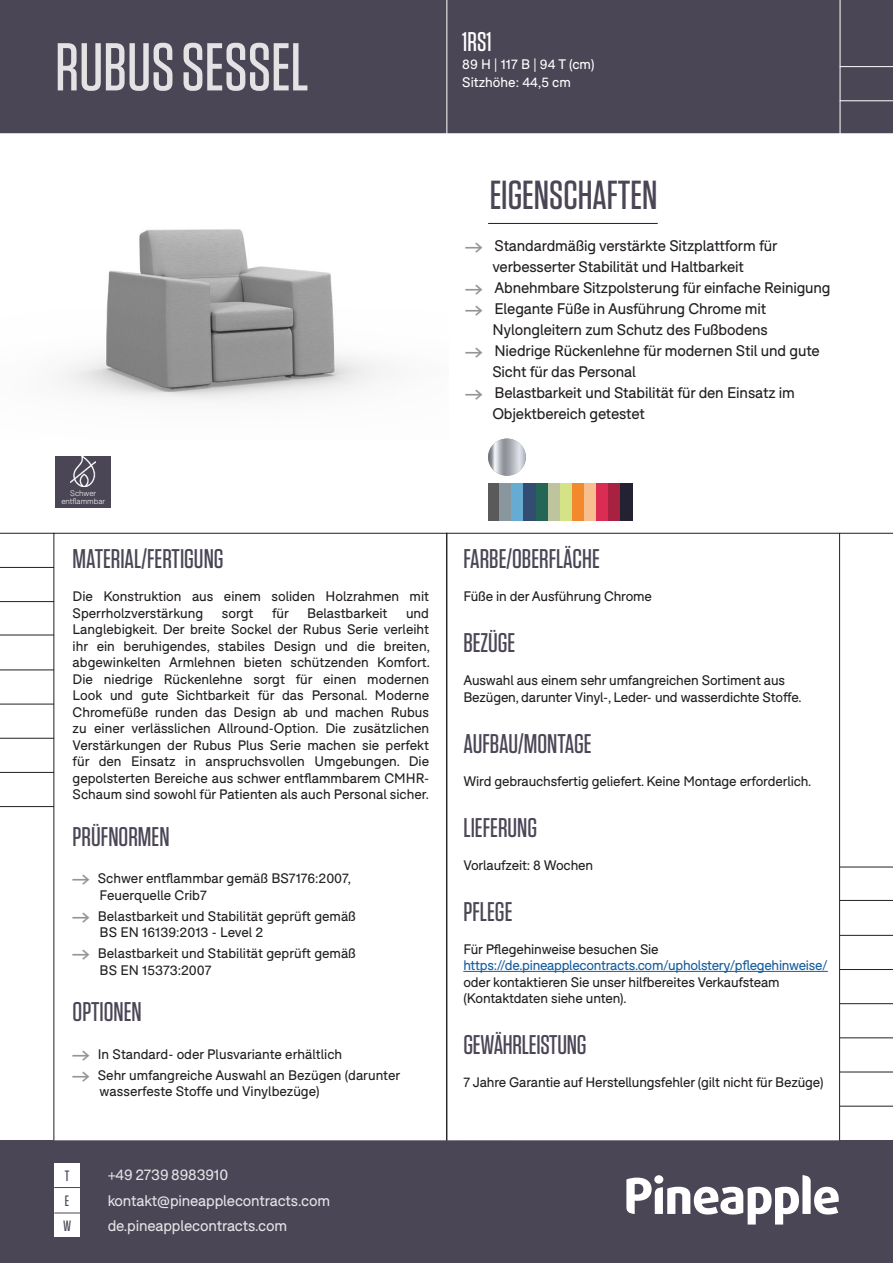
<style>
.page{position:relative;width:893px;height:1263px;background:#fff}
.page>*{position:absolute;margin:0;border:0;box-sizing:border-box;transform-origin:0 0}
.t1{font:500 67.5px "Tungsten";color:#fff}
.t2{font:500 40.5px "Tungsten";color:#4b4656}
.t3{font:500 27px "Tungsten";color:#4b4656}
.t4{font:500 27px "Tungsten";color:#fff}
.t5{font:15px/21px "F37 Bolton";letter-spacing:-.01em;color:#231f20}
.t6{font:15px "F37 Bolton";letter-spacing:-.01em;color:#fff}
.t7{font:500 15px "Tungsten";color:#4b4656}
.t8{font:13.5px/16.5px "F37 Bolton";letter-spacing:-.01em;color:#231f20}
.t9{font:13.5px "F37 Bolton";letter-spacing:-.02em;color:#175d9e}
.t10{font:13.5px "F37 Bolton";color:#fff}
.t11{font:300 7.8px "F37 Bolton";color:#fff}
.s1{font-family:"Pinearrow";font-size:15px;color:#939598}
.s2{font-family:"Pinearrow";color:#939598}
</style>
<div class="page">
<div style="left:1px;top:1px;width:891px;height:131px;background:#4b4656"></div>
<div style="left:0;top:0;width:893px;height:133px;border:2px solid #4b4656"></div>
<div style="left:1px;top:1141px;width:891px;height:121px;background:#4b4656"></div>
<div style="left:0;top:1140px;width:893px;height:123px;border:2px solid #4b4656"></div>
<hr style="left:840px;top:867px;width:53px;height:1px;background:#231f20">
<hr style="left:840px;top:1003px;width:53px;height:1px;background:#231f20">
<hr style="left:840px;top:935px;width:53px;height:1px;background:#231f20">
<hr style="left:840px;top:1072px;width:53px;height:1px;background:#231f20">
<hr style="left:840px;top:1037px;width:53px;height:1px;background:#231f20">
<hr style="left:840px;top:969px;width:53px;height:1px;background:#231f20">
<hr style="left:840px;top:1106px;width:53px;height:1px;background:#231f20">
<hr style="left:463px;top:971px;width:365px;height:1px;background:#175d9e">
<hr style="left:840px;top:900px;width:53px;height:1px;background:#231f20">
<svg style="left:626px;top:1175px;width:213px;height:49px"></svg>
<div style="left:654px;top:1175px;width:9px;height:9px;background:#fff;border-radius:50%"></div>
<div style="left:54px;top:1162px;width:26px;height:25px;background:#fff"></div>
<div style="left:54px;top:1187px;width:26px;height:25px;background:#fff"></div>
<svg style="left:54px;top:1187px;width:26px;height:1px"></svg>
<hr style="left:840px;top:533px;width:53px;height:1px;background:#231f20">
<hr style="left:488px;top:223px;width:170px;height:1px;background:#231f20">
<hr style="left:840px;top:0;width:1px;height:135px;background:#fff">
<hr style="left:840px;top:66px;width:53px;height:1px;background:#fff">
<hr style="left:840px;top:100px;width:53px;height:1px;background:#fff">
<hr style="left:446px;top:0;width:1px;height:134px;background:#fff">
<hr style="left:0;top:601px;width:54px;height:1px;background:#231f20">
<hr style="left:0;top:738px;width:54px;height:1px;background:#231f20">
<hr style="left:0;top:669px;width:54px;height:1px;background:#231f20">
<hr style="left:0;top:533px;width:54px;height:1px;background:#231f20">
<hr style="left:0;top:806px;width:54px;height:1px;background:#231f20">
<hr style="left:0;top:772px;width:54px;height:1px;background:#231f20">
<hr style="left:0;top:704px;width:54px;height:1px;background:#231f20">
<hr style="left:0;top:567px;width:54px;height:1px;background:#231f20">
<hr style="left:0;top:635px;width:54px;height:1px;background:#231f20">
<div style="left:54px;top:1212px;width:26px;height:25px;background:#fff"></div>
<svg style="left:54px;top:1212px;width:26px;height:1px"></svg>
<div style="left:55px;top:452px;width:56px;height:55px;background:#4b4656"></div>
<img style="left:71px;top:456px;width:24px;height:31px">
<div style="left:488px;top:484px;width:12px;height:37px;background:#5a5a5b"></div>
<div style="left:536px;top:484px;width:12px;height:37px;background:#246655"></div>
<div style="left:548px;top:484px;width:12px;height:37px;background:#bdc49e"></div>
<div style="left:500px;top:484px;width:12px;height:37px;background:#89969d"></div>
<div style="left:512px;top:484px;width:12px;height:37px;background:#65abd2"></div>
<div style="left:524px;top:484px;width:12px;height:37px;background:#334c71"></div>
<div style="left:560px;top:484px;width:12px;height:37px;background:#d5e387"></div>
<div style="left:572px;top:484px;width:12px;height:37px;background:#f2892c"></div>
<div style="left:584px;top:484px;width:12px;height:37px;background:#f6bf8d"></div>
<div style="left:596px;top:484px;width:12px;height:37px;background:#db2c53"></div>
<div style="left:608px;top:484px;width:13px;height:37px;background:#a82141"></div>
<div style="left:621px;top:484px;width:12px;height:37px;background:#232233"></div>
<img style="left:55px;top:229px;width:331px;height:226px">
<img style="left:488px;top:439px;width:38px;height:37px;border-radius:19px">
<h1 class="t1" style="left:55px;top:32px;width:255px">RUBUS SESSEL</h1>
<p class="t4" style="left:462px;top:27px;width:31px">1RS1</p>
<p class="t10" style="left:462px;top:56px;width:134px">89 H | 117 B | 94 T (cm)</p>
<p class="t10" style="left:462px;top:74px;width:110px">Sitzhöhe: 44,5 cm</p>
<p class="t11" style="left:70px;top:489px;width:27px">Schwer</p>
<p class="t11" style="left:61px;top:496px;width:45px">entflammbar</p>
<p class="t3" style="left:73px;top:544px;width:152px">MATERIAL/FERTIGUNG</p>
<p class="t8" style="left:73px;top:588px;width:358px">Die Konstruktion aus einem soliden Holzrahmen mit<br>Sperrholzverstärkung</p>
<p class="t8" style="left:222px;top:604px;width:33px">sorgt</p>
<p class="t8" style="left:272px;top:604px;width:18px">für</p>
<p class="t8" style="left:307px;top:604px;width:82px">Belastbarkeit</p>
<p class="t8" style="left:73px;top:604px;width:359px;text-align:justify;text-indent:333px">und Langlebigkeit. Der breite Sockel der Rubus Serie verleiht ihr ein beruhigendes, stabiles Design und die breiten, abgewinkelten Armlehnen bieten schützenden Komfort.<br>Die niedrige Rückenlehne sorgt für einen modernen Look und gute Sichtbarkeit für das Personal. Moderne Chromefüße runden das Design ab und machen Rubus zu einer verlässlichen Allround-Option. Die zusätzlichen Verstärkungen der Rubus Plus Serie machen sie perfekt für den Einsatz in anspruchsvollen Umgebungen. Die gepolsterten Bereiche aus schwer entflammbarem CMHR-Schaum sind sowohl für Patienten als auch Personal sicher.</p>
<p class="t3" style="left:73px;top:822px;width:98px">PRÜFNORMEN</p>
<p class="t8" style="left:100px;top:870px;width:253px;text-indent:-27px"><span class="s1">A</span> Schwer entflammbar gemäß BS7176:2007,<br>Feuerquelle Crib7</p>
<p class="t8" style="left:100px;top:907px;width:258px;text-indent:-27px"><span class="s1">A</span> Belastbarkeit und Stabilität geprüft gemäß<br>BS EN 16139:2013 - Level 2</p>
<p class="t8" style="left:100px;top:945px;width:258px;text-indent:-27px"><span class="s1">A</span> Belastbarkeit und Stabilität geprüft gemäß<br>BS EN 15373:2007</p>
<p class="t3" style="left:73px;top:997px;width:71px">OPTIONEN</p>
<p class="t8" style="left:73px;top:1045px;width:271px"><span class="s1">A</span> In Standard- oder Plusvariante erhältlich</p>
<p class="t8" style="left:100px;top:1066px;width:302px;text-indent:-27px"><span class="s1">A</span> Sehr umfangreiche Auswahl an Bezügen (darunter wasserfeste Stoffe und Vinylbezüge)</p>
<p class="t7" style="left:65px;top:1168px;width:6px">T</p>
<p class="t6" style="left:107px;top:1166px;width:122px">+49 2739 8983910</p>
<p class="t7" style="left:65px;top:1193px;width:6px">E</p>
<p class="t6" style="left:107px;top:1191px;width:224px">kontakt@pineapplecontracts.com</p>
<p class="t7" style="left:63px;top:1218px;width:10px">W</p>
<p class="t6" style="left:107px;top:1217px;width:181px">de.pineapplecontracts.com</p>
<p class="t2" style="left:490px;top:174px;width:169px">EIGENSCHAFTEN</p>
<p class="t5" style="left:465px;top:235px;width:314px;text-align:center"><span class="s2">A</span> Standardmäßig verstärkte Sitzplattform für verbesserter Stabilität und Haltbarkeit</p>
<p class="t5" style="left:465px;top:277px;width:367px"><span class="s2">A</span> Abnehmbare Sitzpolsterung für einfache Reinigung</p>
<p class="t5" style="left:465px;top:298px;width:304px;text-align:right"><span class="s2">A</span> Elegante Füße in Ausführung Chrome mit<br>Nylongleitern zum Schutz des Fußbodens</p>
<p class="t5" style="left:492px;top:340px;width:329px;text-indent:-27px"><span class="s2">A</span> Niedrige Rückenlehne für modernen Stil und gute<br>Sicht für das Personal</p>
<p class="t5" style="left:492px;top:382px;width:304px;text-indent:-27px"><span class="s2">A</span> Belastbarkeit und Stabilität für den Einsatz im<br>Objektbereich getestet</p>
<p class="t3" style="left:463px;top:544px;width:138px">FARBE/OBERFLÄCHE</p>
<p class="t8" style="left:463px;top:588px;width:190px">Füße in der Ausführung Chrome</p>
<p class="t3" style="left:463px;top:628px;width:54px">BEZÜGE</p>
<p class="t8" style="left:463px;top:672px;width:323px">Auswahl aus einem sehr umfangreichen Sortiment aus</p>
<p class="t8" style="left:463px;top:688px;width:340px">Bezügen, darunter Vinyl-, Leder- und wasserdichte Stoffe.</p>
<p class="t3" style="left:463px;top:729px;width:130px">AUFBAU/MONTAGE</p>
<p class="t8" style="left:463px;top:772px;width:350px">Wird gebrauchsfertig geliefert. Keine Montage erforderlich.</p>
<p class="t3" style="left:463px;top:813px;width:75px">LIEFERUNG</p>
<p class="t8" style="left:463px;top:856px;width:131px">Vorlaufzeit: 8 Wochen</p>
<p class="t3" style="left:463px;top:897px;width:51px">PFLEGE</p>
<p class="t8" style="left:463px;top:940px;width:197px">Für Pflegehinweise besuchen Sie</p>
<p class="t9" style="left:463px;top:957px;width:366px">https://de.pineapplecontracts.com/upholstery/pflegehinweise/</p>
<p class="t8" style="left:463px;top:973px;width:318px">oder kontaktieren Sie unser hilfbereites Verkaufsteam</p>
<p class="t8" style="left:463px;top:990px;width:165px">(Kontaktdaten siehe unten).</p>
<p class="t3" style="left:463px;top:1030px;width:125px">GEWÄHRLEISTUNG</p>
<p class="t8" style="left:463px;top:1074px;width:362px">7 Jahre Garantie auf Herstellungsfehler (gilt nicht für Bezüge)</p>
</div>
